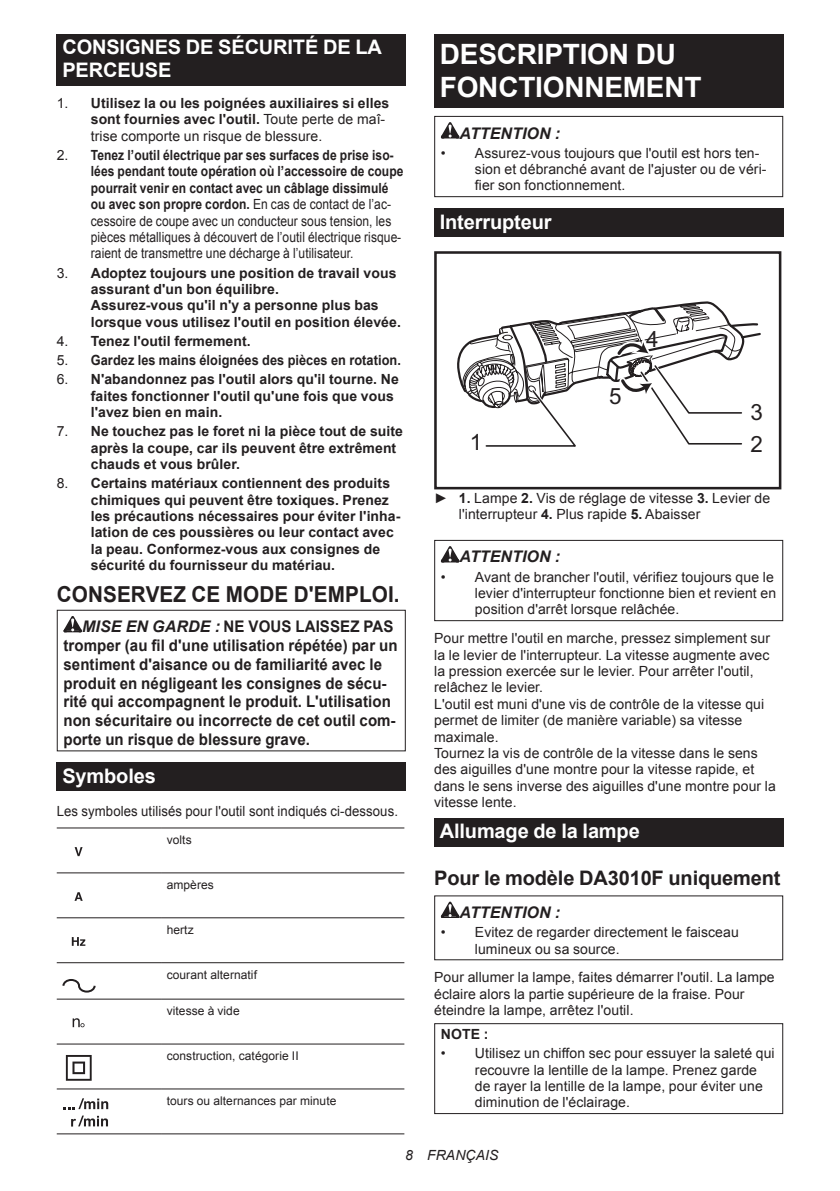
<style>
.page{position:relative;width:840px;height:1191px;background:#fff}
.page>*{position:absolute;margin:0;border:0;box-sizing:border-box;transform-origin:0 0}
.t1{font:700 28px/32.8px "Arial";letter-spacing:-.01em;color:#fff}
.t2{font:22.4px "Arial";color:#231f20}
.t3{font:700 22px "Arial";letter-spacing:.005em;color:#231f20;scale:.94 1}
.t4{font:700 20px/23.4px "Arial";letter-spacing:-.01em;color:#fff}
.t5{font:700 20px "Arial";letter-spacing:-.01em;color:#231f20}
.t6{font:700 16px/18.8px "Arial";letter-spacing:.005em;color:#231f20;scale:.94 1}
.t7{font:italic 700 16px "Arial";letter-spacing:.005em;color:#231f20}
.t8{font:14px/16.4px "Arial";letter-spacing:.005em;color:#231f20}
.t9{font:700 14px/16.4px "Arial";letter-spacing:.005em;color:#231f20}
.t10{font:14px "Arial";letter-spacing:.005em;color:#231f20;scale:.94 1}
.t11{font:700 14px "Arial";letter-spacing:.005em;color:#231f20;scale:.91 1}
.t12{font:italic 14px "Arial";letter-spacing:.005em;color:#231f20}
.t13{font:12px "Arial";letter-spacing:.005em;color:#231f20}
.s1{font-weight:400}
.s2{font-weight:700}
.s3{font-style:italic}
</style>
<div class="page">
<div style="left:57px;top:34px;width:348px;height:52px;background:#231f20"></div>
<svg style="left:63px;top:616px;width:19px;height:16px"></svg>
<div style="left:57px;top:610px;width:348px;height:141px;border:1px solid #231f20"></div>
<div style="left:57px;top:762px;width:348px;height:29px;background:#231f20"></div>
<hr style="left:57px;top:827px;width:104px;height:1px;background:#231f20">
<hr style="left:161px;top:827px;width:243px;height:1px;background:#231f20">
<hr style="left:57px;top:872px;width:104px;height:1px;background:#231f20">
<hr style="left:161px;top:872px;width:243px;height:1px;background:#231f20">
<hr style="left:57px;top:917px;width:104px;height:1px;background:#231f20">
<hr style="left:161px;top:917px;width:243px;height:1px;background:#231f20">
<hr style="left:57px;top:962px;width:104px;height:1px;background:#231f20">
<hr style="left:161px;top:962px;width:243px;height:1px;background:#231f20">
<hr style="left:57px;top:998px;width:104px;height:1px;background:#231f20">
<hr style="left:161px;top:998px;width:243px;height:1px;background:#231f20">
<hr style="left:57px;top:1043px;width:104px;height:1px;background:#231f20">
<hr style="left:161px;top:1043px;width:243px;height:1px;background:#231f20">
<hr style="left:57px;top:1088px;width:104px;height:1px;background:#231f20">
<hr style="left:161px;top:1088px;width:243px;height:1px;background:#231f20">
<hr style="left:57px;top:1133px;width:104px;height:1px;background:#231f20">
<hr style="left:161px;top:1133px;width:243px;height:1px;background:#231f20">
<svg style="left:75px;top:847px;width:7px;height:9px"></svg>
<svg style="left:74px;top:892px;width:9px;height:9px"></svg>
<svg style="left:72px;top:937px;width:13px;height:8px"></svg>
<svg style="left:62px;top:979px;width:34px;height:14px"></svg>
<svg style="left:73px;top:1018px;width:11px;height:9px"></svg>
<svg style="left:66px;top:1055px;width:26px;height:25px"></svg>
<svg style="left:64px;top:1098px;width:44px;height:11px"></svg>
<svg style="left:71px;top:1115px;width:37px;height:11px"></svg>
<div style="left:434px;top:34px;width:348px;height:74px;background:#231f20"></div>
<svg style="left:440px;top:122px;width:19px;height:16px"></svg>
<div style="left:434px;top:116px;width:348px;height:81px;border:1px solid #231f20"></div>
<div style="left:434px;top:208px;width:348px;height:29px;background:#231f20"></div>
<div style="left:434px;top:251px;width:347px;height:238px;border:3px solid #231f20"></div>
<svg style="left:457px;top:302px;width:304px;height:145px"></svg>
<svg style="left:440px;top:546px;width:19px;height:16px"></svg>
<div style="left:434px;top:540px;width:348px;height:81px;border:1px solid #231f20"></div>
<div style="left:434px;top:818px;width:348px;height:29px;background:#231f20"></div>
<svg style="left:440px;top:901px;width:19px;height:17px"></svg>
<div style="left:434px;top:1023px;width:348px;height:91px;border:1px solid #231f20"></div>
<h3 class="t4" style="left:62px;top:36px;width:321px">CONSIGNES DE SÉCURITÉ DE LA<br>PERCEUSE</h3>
<p class="t9" style="left:91px;top:95px;width:300px;text-indent:-34px"><span class="s1">1.</span> Utilisez la ou les poignées auxiliaires si elles sont fournies avec l'outil. <span class="s1">Toute perte de maî&shy;trise comporte un risque de blessure.</span></p>
<p class="t8" style="left:91px;top:147px;width:314px;text-indent:-34px">2. <span class="s2">Tenez l’outil électrique par ses surfaces de prise iso&shy;lées pendant toute opération où l’accessoire de coupe pourrait venir en contact avec un câblage dissimulé ou avec son propre cordon.</span> En cas de contact de l’ac&shy;cessoire de coupe avec un conducteur sous tension, les pièces métalliques à découvert de l’outil électrique risque&shy;raient de transmettre une décharge à l’utilisateur.</p>
<p class="t9" style="left:91px;top:265px;width:311px;text-indent:-34px"><span class="s1">3.</span> Adoptez toujours une position de travail vous assurant d'un bon équilibre.<br>Assurez-vous qu'il n'y a personne plus bas lorsque vous utilisez l'outil en position élevée.</p>
<p class="t9" style="left:57px;top:333px;width:195px"><span class="s1">4.</span> Tenez l'outil fermement.</p>
<p class="t11" style="left:57px;top:351px;width:379px"><span class="s1">5.</span> Gardez les mains éloignées des pièces en rotation.</p>
<p class="t9" style="left:91px;top:372px;width:309px;text-indent:-34px"><span class="s1">6.</span> N'abandonnez pas l'outil alors qu'il tourne. Ne faites fonctionner l'outil qu'une fois que vous l'avez bien en main.</p>
<p class="t9" style="left:91px;top:423px;width:313px;text-indent:-34px"><span class="s1">7.</span> Ne touchez pas le foret ni la pièce tout de suite après la coupe, car ils peuvent être extrêment chauds et vous brûler.</p>
<p class="t9" style="left:91px;top:475px;width:311px;text-indent:-34px"><span class="s1">8.</span> Certains matériaux contiennent des produits chimiques qui peuvent être toxiques. Prenez les précautions nécessaires pour éviter l'inha&shy;lation de ces poussières ou leur contact avec la peau. Conformez-vous aux consignes de sécurité du fournisseur du matériau.</p>
<h3 class="t3" style="left:57px;top:579px;width:366px">CONSERVEZ CE MODE D'EMPLOI.</h3>
<p class="t6" style="left:63px;top:618px;width:357px;text-indent:19px"><span class="s3">MISE EN GARDE :</span> NE VOUS LAISSEZ PAS tromper (au fil d'une utilisation répétée) par un sentiment d'aisance ou de familiarité avec le produit en négligeant les consignes de sécu&shy;rité qui accompagnent le produit. L'utilisation non sécuritaire ou incorrecte de cet outil com&shy;porte un risque de blessure grave.</p>
<h3 class="t4" style="left:62px;top:764px;width:95px">Symboles</h3>
<p class="t10" style="left:57px;top:802px;width:364px">Les symboles utilisés pour l'outil sont indiqués ci-dessous.</p>
<p class="t13" style="left:167px;top:832px;width:26px">volts</p>
<p class="t13" style="left:167px;top:876px;width:49px">ampères</p>
<p class="t13" style="left:167px;top:921px;width:28px">hertz</p>
<p class="t13" style="left:167px;top:966px;width:92px">courant alternatif</p>
<p class="t13" style="left:167px;top:1003px;width:74px">vitesse à vide</p>
<p class="t13" style="left:167px;top:1048px;width:133px">construction, catégorie II</p>
<p class="t13" style="left:167px;top:1092px;width:171px">tours ou alternances par minute</p>
<h1 class="t1" style="left:439px;top:38px;width:263px">DESCRIPTION DU<br>FONCTIONNEMENT</h1>
<p class="t7" style="left:459px;top:122px;width:102px">ATTENTION :</p>
<p class="t8" style="left:474px;top:145px;width:293px;text-indent:-34px">• Assurez-vous toujours que l'outil est hors ten&shy;sion et débranché avant de l'ajuster ou de véri&shy;fier son fonctionnement.</p>
<h3 class="t4" style="left:439px;top:210px;width:113px">Interrupteur</h3>
<h2 class="t2" style="left:609px;top:382px;width:14px">5</h2>
<h2 class="t2" style="left:645px;top:325px;width:14px">4</h2>
<h2 class="t2" style="left:750px;top:398px;width:14px">3</h2>
<h2 class="t2" style="left:469px;top:427px;width:14px">1</h2>
<h2 class="t2" style="left:750px;top:430px;width:14px">2</h2>
<p class="t8" style="left:458px;top:490px;width:313px;text-indent:-25px">► <span class="s2">1.</span> Lampe <span class="s2">2.</span> Vis de réglage de vitesse <span class="s2">3.</span> Levier de l'interrupteur <span class="s2">4.</span> Plus rapide <span class="s2">5.</span> Abaisser</p>
<p class="t7" style="left:459px;top:546px;width:102px">ATTENTION :</p>
<p class="t8" style="left:474px;top:569px;width:302px;text-indent:-34px">• Avant de brancher l'outil, vérifiez toujours que le levier d'interrupteur fonctionne bien et revient en position d'arrêt lorsque relâchée.</p>
<p class="t8" style="left:434px;top:630px;width:343px">Pour mettre l'outil en marche, pressez simplement sur la le levier de l'interrupteur. La vitesse augmente avec la pression exercée sur le levier. Pour arrêter l'outil, relâchez le levier.<br>L'outil est muni d'une vis de contrôle de la vitesse qui permet de limiter (de manière variable) sa vitesse maximale.<br>Tournez la vis de contrôle de la vitesse dans le sens des aiguilles d'une montre pour la vitesse rapide, et dans le sens inverse des aiguilles d'une montre pour la vitesse lente.</p>
<h3 class="t4" style="left:439px;top:820px;width:201px">Allumage de la lampe</h3>
<h3 class="t5" style="left:434px;top:864px;width:347px">Pour le modèle DA3010F uniquement</h3>
<p class="t7" style="left:459px;top:901px;width:102px">ATTENTION :</p>
<p class="t8" style="left:474px;top:924px;width:265px;text-indent:-34px">• Evitez de regarder directement le faisceau lumineux ou sa source.</p>
<p class="t8" style="left:434px;top:969px;width:342px">Pour allumer la lampe, faites démarrer l'outil. La lampe éclaire alors la partie supérieure de la fraise. Pour éteindre la lampe, arrêtez l'outil.</p>
<p class="t9" style="left:440px;top:1026px;width:49px">NOTE :</p>
<p class="t8" style="left:474px;top:1045px;width:301px;text-indent:-34px">• Utilisez un chiffon sec pour essuyer la saleté qui recouvre la lentille de la lampe. Prenez garde de rayer la lentille de la lampe, pour éviter une diminution de l'éclairage.</p>
<p class="t12" style="left:405px;top:1146px;width:95px">8 FRANÇAIS</p>
</div>
